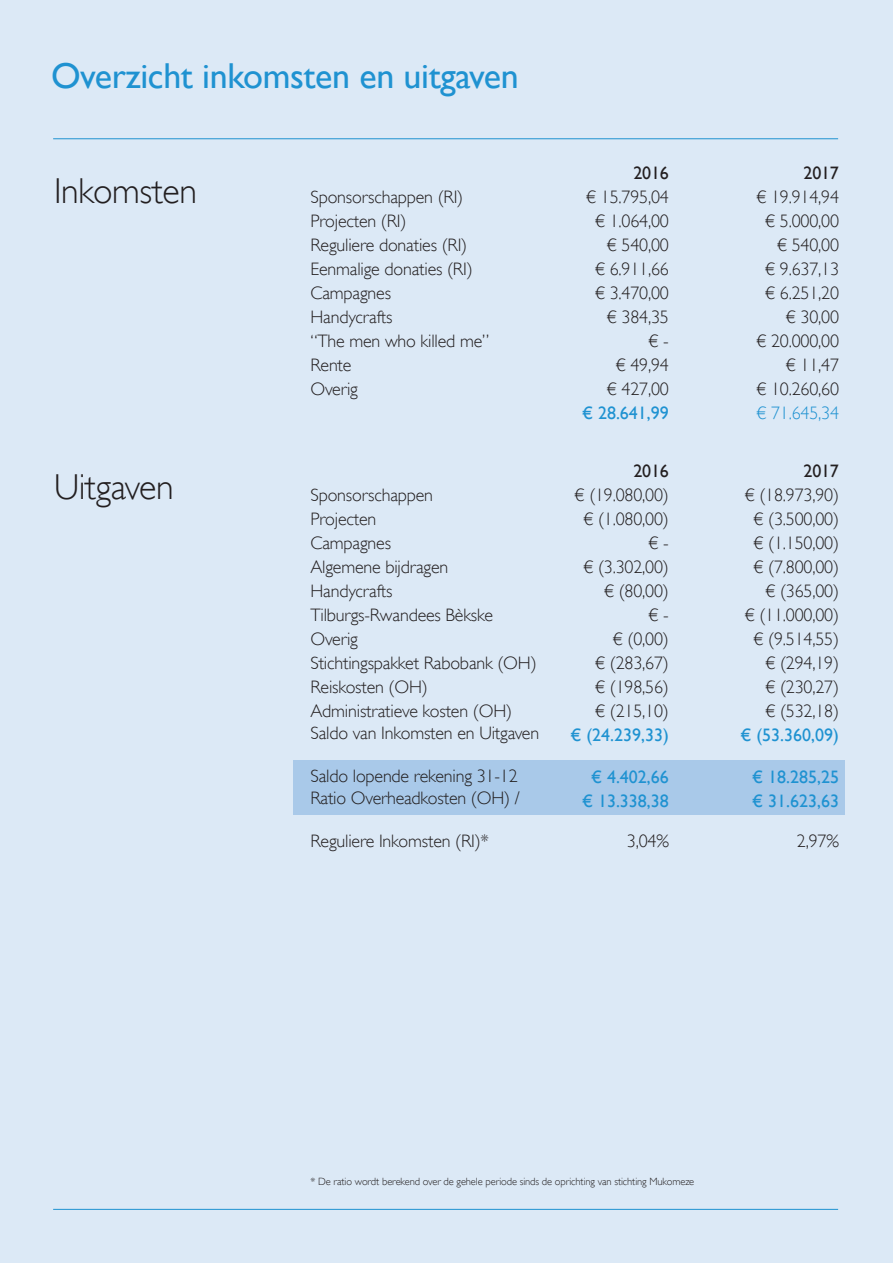
<style>
.page{position:relative;width:893px;height:1263px;background:#dce9f6}
.page>*{position:absolute;margin:0;border:0;box-sizing:border-box;transform-origin:0 0}
.t1{font:36px "Gill Sans";letter-spacing:-.01em;color:#1f92d1}
.t2{font:300 36px "Gill Sans";letter-spacing:-.01em;color:#231f20}
.t3{font:300 18px "Gill Sans";letter-spacing:-.01em;color:#231f20}
.t4{font:18px "Gill Sans";color:#1f92d1}
.t5{font:18px "Gill Sans";letter-spacing:-.01em;color:#231f20}
.t6{font:300 18px "Gill Sans";letter-spacing:-.01em;color:#1f92d1}
.t7{font:300 10.5px "Gill Sans";letter-spacing:-.01em;color:#231f20}
</style>
<div class="page">
<div style="left:293px;top:760px;width:551px;height:54px;background:#a9c9e9"></div>
<hr style="left:53px;top:1209px;width:785px;height:1px;background:#1f92d1">
<hr style="left:53px;top:138px;width:785px;height:1px;background:#1f92d1">
<p class="t1" style="left:51px;top:54px;width:469px">Overzicht inkomsten en uitgaven</p>
<p class="t2" style="left:54px;top:171px;width:145px">Inkomsten</p>
<p class="t2" style="left:54px;top:466px;width:121px">Uitgaven</p>
<p class="t3" style="left:310px;top:187px;width:154px">Sponsorschappen (RI)</p>
<p class="t3" style="left:310px;top:211px;width:98px">Projecten (RI)</p>
<p class="t3" style="left:310px;top:235px;width:158px">Reguliere donaties (RI)</p>
<p class="t3" style="left:310px;top:259px;width:164px">Eenmalige donaties (RI)</p>
<p class="t3" style="left:310px;top:283px;width:82px">Campagnes</p>
<p class="t3" style="left:310px;top:307px;width:84px">Handycrafts</p>
<p class="t3" style="left:310px;top:331px;width:180px">“The men who killed me”</p>
<p class="t3" style="left:310px;top:355px;width:43px">Rente</p>
<p class="t3" style="left:310px;top:379px;width:49px">Overig</p>
<p class="t3" style="left:310px;top:485px;width:124px">Sponsorschappen</p>
<p class="t3" style="left:310px;top:509px;width:67px">Projecten</p>
<p class="t3" style="left:310px;top:533px;width:82px">Campagnes</p>
<p class="t3" style="left:310px;top:557px;width:139px">Algemene bijdragen</p>
<p class="t3" style="left:310px;top:581px;width:84px">Handycrafts</p>
<p class="t3" style="left:310px;top:605px;width:184px">Tilburgs-Rwandees Bèkske</p>
<p class="t3" style="left:310px;top:629px;width:49px">Overig</p>
<p class="t3" style="left:310px;top:653px;width:228px">Stichtingspakket Rabobank (OH)</p>
<p class="t3" style="left:310px;top:677px;width:119px">Reiskosten (OH)</p>
<p class="t3" style="left:310px;top:701px;width:203px">Administratieve kosten (OH)</p>
<p class="t3" style="left:310px;top:722px;width:230px">Saldo van Inkomsten en Uitgaven</p>
<p class="t3" style="left:310px;top:766px;width:209px">Saldo lopende rekening 31-12</p>
<p class="t3" style="left:310px;top:787px;width:211px">Ratio Overheadkosten (OH) /</p>
<p class="t3" style="left:310px;top:831px;width:180px">Reguliere Inkomsten (RI)*</p>
<p class="t5" style="left:633px;top:163px;width:37px">2016</p>
<p class="t3" style="left:586px;top:187px;width:84px">€ 15.795,04</p>
<p class="t3" style="left:595px;top:211px;width:75px">€ 1.064,00</p>
<p class="t3" style="left:607px;top:235px;width:63px">€ 540,00</p>
<p class="t3" style="left:595px;top:259px;width:75px">€ 6.911,66</p>
<p class="t3" style="left:595px;top:283px;width:75px">€ 3.470,00</p>
<p class="t3" style="left:607px;top:307px;width:63px">€ 384,35</p>
<p class="t3" style="left:649px;top:331px;width:22px">€ -</p>
<p class="t3" style="left:616px;top:355px;width:55px">€ 49,94</p>
<p class="t3" style="left:607px;top:379px;width:63px">€ 427,00</p>
<p class="t4" style="left:582px;top:403px;width:88px">€ 28.641,99</p>
<p class="t5" style="left:633px;top:460px;width:37px">2016</p>
<p class="t3" style="left:575px;top:485px;width:96px">€ (19.080,00)</p>
<p class="t3" style="left:583px;top:509px;width:87px">€ (1.080,00)</p>
<p class="t3" style="left:649px;top:533px;width:22px">€ -</p>
<p class="t3" style="left:583px;top:557px;width:87px">€ (3.302,00)</p>
<p class="t3" style="left:604px;top:581px;width:66px">€ (80,00)</p>
<p class="t3" style="left:649px;top:605px;width:22px">€ -</p>
<p class="t3" style="left:613px;top:629px;width:57px">€ (0,00)</p>
<p class="t3" style="left:595px;top:653px;width:75px">€ (283,67)</p>
<p class="t3" style="left:595px;top:677px;width:75px">€ (198,56)</p>
<p class="t3" style="left:595px;top:701px;width:75px">€ (215,10)</p>
<p class="t4" style="left:570px;top:724px;width:100px">€ (24.239,33)</p>
<p class="t4" style="left:591px;top:766px;width:79px">€ 4.402,66</p>
<p class="t4" style="left:582px;top:790px;width:88px">€ 13.338,38</p>
<p class="t3" style="left:627px;top:831px;width:44px">3,04%</p>
<p class="t5" style="left:803px;top:163px;width:37px">2017</p>
<p class="t3" style="left:756px;top:187px;width:84px">€ 19.914,94</p>
<p class="t3" style="left:765px;top:211px;width:75px">€ 5.000,00</p>
<p class="t3" style="left:777px;top:235px;width:63px">€ 540,00</p>
<p class="t3" style="left:765px;top:259px;width:75px">€ 9.637,13</p>
<p class="t3" style="left:765px;top:283px;width:75px">€ 6.251,20</p>
<p class="t3" style="left:786px;top:307px;width:55px">€ 30,00</p>
<p class="t3" style="left:756px;top:331px;width:84px">€ 20.000,00</p>
<p class="t3" style="left:786px;top:355px;width:55px">€ 11,47</p>
<p class="t3" style="left:756px;top:379px;width:84px">€ 10.260,60</p>
<p class="t6" style="left:756px;top:403px;width:84px">€ 71.645,34</p>
<p class="t5" style="left:803px;top:460px;width:37px">2017</p>
<p class="t3" style="left:745px;top:484px;width:96px">€ (18.973,90)</p>
<p class="t3" style="left:753px;top:508px;width:87px">€ (3.500,00)</p>
<p class="t3" style="left:753px;top:532px;width:87px">€ (1.150,00)</p>
<p class="t3" style="left:753px;top:556px;width:87px">€ (7.800,00)</p>
<p class="t3" style="left:765px;top:580px;width:75px">€ (365,00)</p>
<p class="t3" style="left:745px;top:604px;width:96px">€ (11.000,00)</p>
<p class="t3" style="left:753px;top:628px;width:87px">€ (9.514,55)</p>
<p class="t3" style="left:765px;top:652px;width:75px">€ (294,19)</p>
<p class="t3" style="left:765px;top:676px;width:75px">€ (230,27)</p>
<p class="t3" style="left:765px;top:700px;width:75px">€ (532,18)</p>
<p class="t4" style="left:740px;top:724px;width:100px">€ (53.360,09)</p>
<p class="t4" style="left:752px;top:766px;width:88px">€ 18.285,25</p>
<p class="t4" style="left:752px;top:790px;width:88px">€ 31.623,63</p>
<p class="t3" style="left:797px;top:831px;width:44px">2,97%</p>
<p class="t7" style="left:310px;top:1176px;width:385px">* De ratio wordt berekend over de gehele periode sinds de oprichting van stichting Mukomeze</p>
</div>
